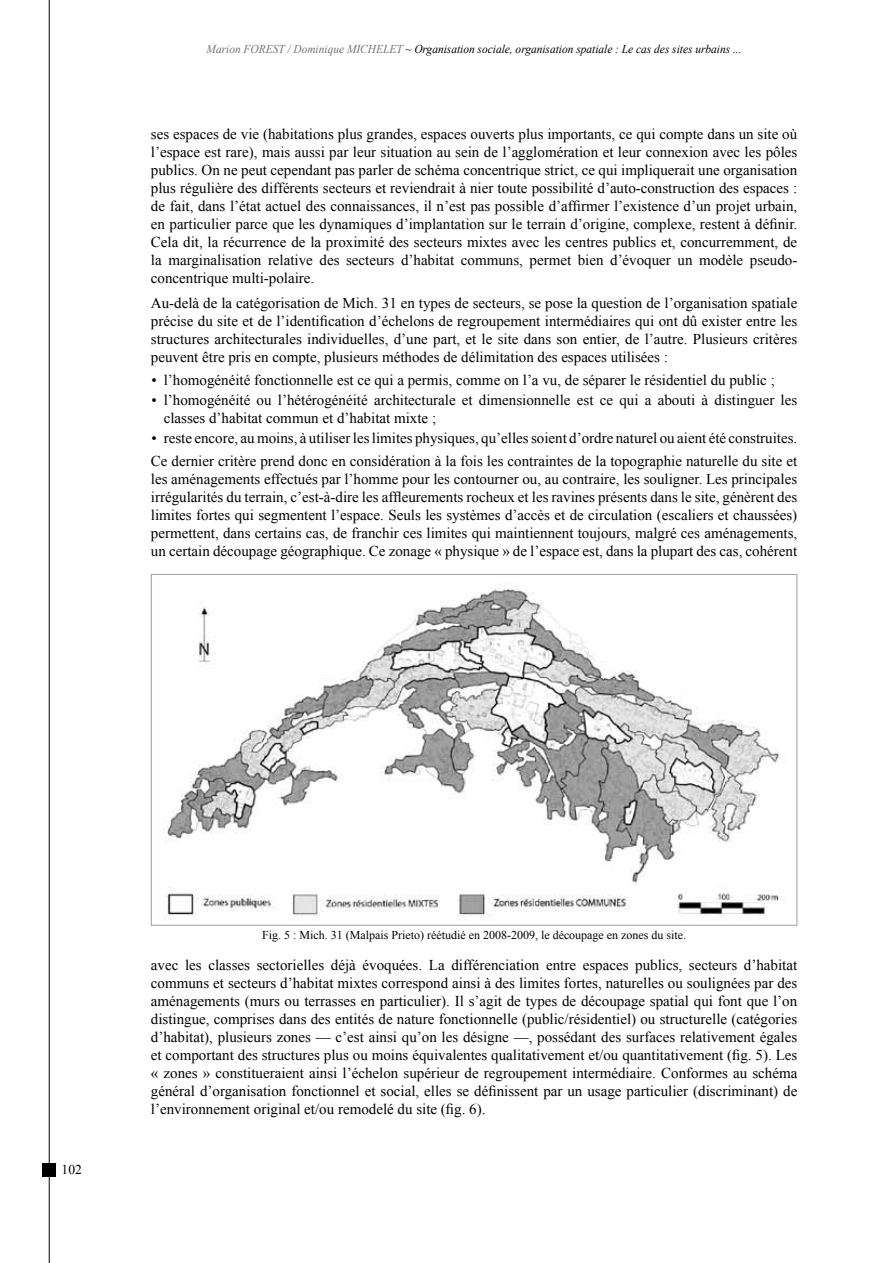
<style>
.page{position:relative;width:893px;height:1263px;background:#fff}
.page>*{position:absolute;margin:0;border:0;box-sizing:border-box;transform-origin:0 0}
.t1{font:15px/18px "Times New Roman";color:#000;text-align:justify}
.t2{font:13.5px "Times New Roman";color:#000}
.t3{font:italic 12px "Times New Roman";color:#000;scale:.95 1}
.t4{font:12px "Times New Roman";color:#000}
.s1{color:#707172}
</style>
<div class="page">
<hr style="left:49px;top:0;width:1px;height:1263px;background:#000">
<div style="left:42px;top:1163px;width:14px;height:13px;background:#000"></div>
<img style="left:164px;top:584px;width:619px;height:336px">
<p class="t3" style="left:207px;top:41px;width:565px"><span class="s1">Marion FOREST / Dominique MICHELET</span> ~ Organisation sociale, organisation spatiale : Le cas des sites urbains ...</p>
<p class="t1" style="left:151px;top:125px;width:648px">ses espaces de vie (habitations plus grandes, espaces ouverts plus importants, ce qui compte dans un site où l’espace est rare), mais aussi par leur situation au sein de l’agglomération et leur connexion avec les pôles publics. On ne peut cependant pas parler de schéma concentrique strict, ce qui impliquerait une organisation plus régulière des différents secteurs et reviendrait à nier toute possibilité d’auto-construction des espaces : de fait, dans l’état actuel des connaissances, il n’est pas possible d’affirmer l’existence d’un projet urbain, en particulier parce que les dynamiques d’implantation sur le terrain d’origine, complexe, restent à définir.<br>Cela dit, la récurrence de la proximité des secteurs mixtes avec les centres publics et, concurremment, de la marginalisation relative des secteurs d’habitat communs, permet bien d’évoquer un modèle pseudo&shy;concentrique multi-polaire.</p>
<p class="t1" style="left:151px;top:294px;width:648px">Au-delà de la catégorisation de Mich. 31 en types de secteurs, se pose la question de l’organisation spatiale précise du site et de l’identification d’échelons de regroupement intermédiaires qui ont dû exister entre les structures architecturales individuelles, d’une part, et le site dans son entier, de l’autre. Plusieurs critères peuvent être pris en compte, plusieurs méthodes de délimitation des espaces utilisées :</p>
<p class="t1" style="left:151px;top:371px;width:625px">• l’homogénéité fonctionnelle est ce qui a permis, comme on l’a vu, de séparer le résidentiel du public ;</p>
<p class="t1" style="left:164px;top:391px;width:635px;text-indent:-12px">• l’homogénéité ou l’hétérogénéité architecturale et dimensionnelle est ce qui a abouti à distinguer les classes d’habitat commun et d’habitat mixte ;</p>
<p class="t1" style="left:151px;top:426px;width:648px;line-height:23.1px">• reste encore, au moins, à utiliser les limites physiques, qu’elles soient d’ordre naturel ou aient été construites.<br>Ce dernier critère prend donc en considération à la fois les contraintes de la topographie naturelle du site et</p>
<p class="t1" style="left:151px;top:470px;width:648px">les aménagements effectués par l’homme pour les contourner ou, au contraire, les souligner. Les principales irrégularités du terrain, c’est-à-dire les affleurements rocheux et les ravines présents dans le site, génèrent des limites fortes qui segmentent l’espace. Seuls les systèmes d’accès et de circulation (escaliers et chaussées) permettent, dans certains cas, de franchir ces limites qui maintiennent toujours, malgré ces aménagements, un certain découpage géographique. Ce zonage « physique » de l’espace est, dans la plupart des cas, cohérent</p>
<p class="t2" style="left:62px;top:1160px;width:22px">102</p>
<p class="t4" style="left:262px;top:926px;width:426px">Fig. 5 : Mich. 31 (Malpais Prieto) réétudié en 2008-2009, le découpage en zones du site.</p>
<p class="t1" style="left:151px;top:956px;width:648px">avec les classes sectorielles déjà évoquées. La différenciation entre espaces publics, secteurs d’habitat communs et secteurs d’habitat mixtes correspond ainsi à des limites fortes, naturelles ou soulignées par des aménagements (murs ou terrasses en particulier). Il s’agit de types de découpage spatial qui font que l’on distingue, comprises dans des entités de nature fonctionnelle (public/résidentiel) ou structurelle (catégories d’habitat), plusieurs zones — c’est ainsi qu’on les désigne —, possédant des surfaces relativement égales et comportant des structures plus ou moins équivalentes qualitativement et/ou quantitativement (fig. 5). Les « zones » constitueraient ainsi l’échelon supérieur de regroupement intermédiaire. Conformes au schéma général d’organisation fonctionnel et social, elles se définissent par un usage particulier (discriminant) de l’environnement original et/ou remodelé du site (fig. 6).</p>
</div>
